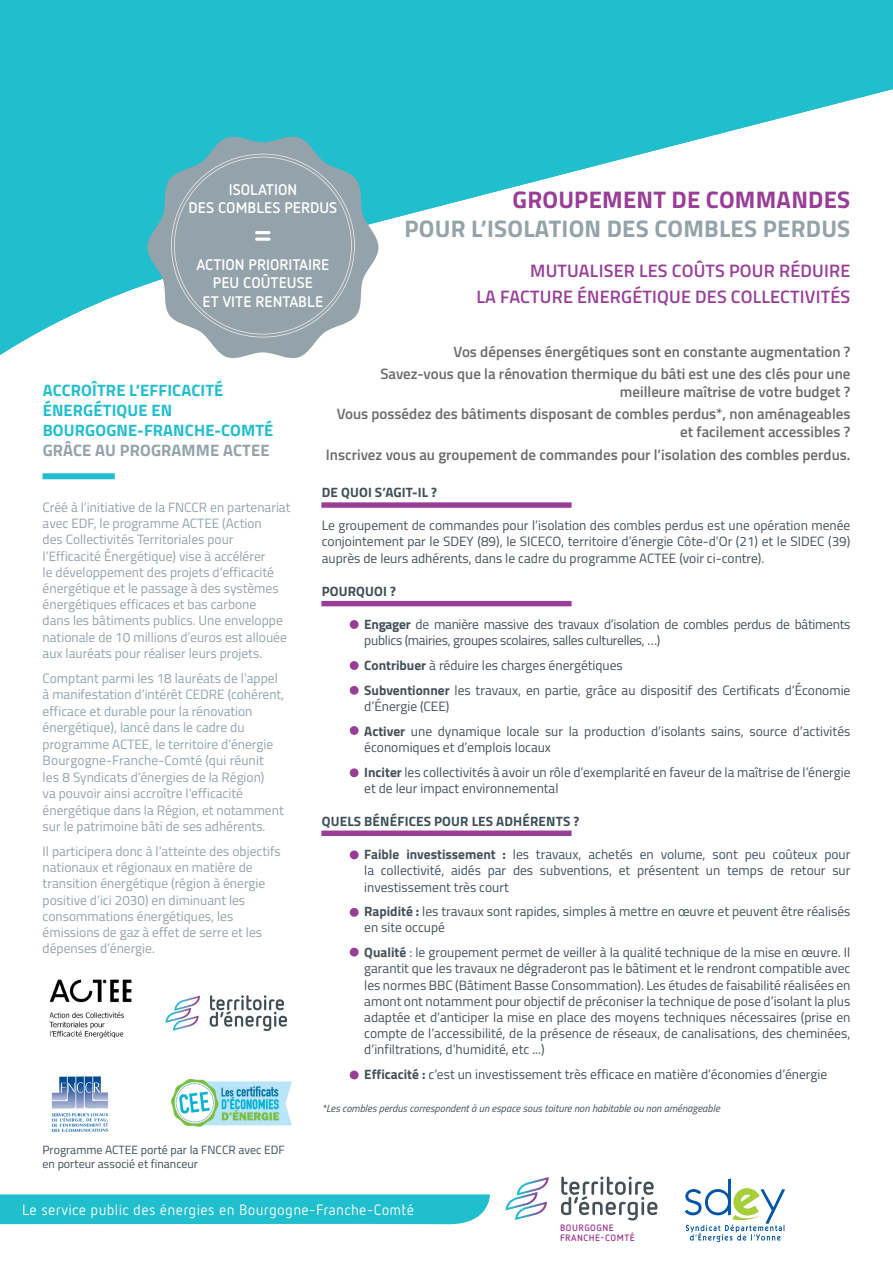
<style>
.page{position:relative;width:893px;height:1263px;background:#fff}
.page>*{position:absolute;margin:0;border:0;box-sizing:border-box;transform-origin:0 0}
.t1{font:700 31.95px "Netto OT";color:#fff}
.t2{font:700 24px "Titillium";letter-spacing:.01em;color:#94a2aa}
.t3{font:700 24px "Titillium";letter-spacing:.01em;color:#983e97}
.t4{font:600 18px "Titillium";letter-spacing:.01em;color:#983e97}
.t5{font:700 16.5px/19.8px "Titillium";letter-spacing:.01em;color:#21bece}
.t6{font:700 16.5px "Titillium";letter-spacing:.01em;color:#94a2aa}
.t7{font:700 15.3px/18.5px "Netto OT";color:#fff;text-align:center}
.t8{font:600 15px/18px "Titillium";color:#6b6b6e;text-align:right}
.t9{font:15px "Netto OT";letter-spacing:.02em;color:#fff}
.t10{font:13.5px/16.2px "Titillium";color:#46505a}
.t11{font:13.5px/16.2px "Titillium";color:#94a2aa}
.t12{font:13.5px/16.2px "Titillium";letter-spacing:-.02em;color:#46505a}
.t13{font:700 13.5px "Titillium";letter-spacing:.01em;color:#3d4f59}
.t14{font:12px/14.4px "Titillium";color:#3d4f59}
.t15{font:italic 10.5px "Titillium";color:#46505a}
.t16{font:700 9.3px/10.4px "Netto OT";letter-spacing:.05em;color:#9f368b}
.s1{font-weight:700}
</style>
<div class="page">
<svg style="left:0;top:0;width:893px;height:355px;fill:#21bece"></svg>
<div style="left:43px;top:473px;width:72px;height:6px;background:#21bece"></div>
<svg style="left:0;top:1194px;width:490px;height:31px;background:#2ec1d1"></svg>
<svg style="left:506px;top:1177px;width:43px;height:43px"></svg>
<svg style="left:561px;top:1176px;width:96px;height:44px"></svg>
<svg style="left:147px;top:134px;width:231px;height:225px"></svg>
<svg style="left:171px;top:154px;width:184px;height:183px;background:#95a6ae"></svg>
<svg style="left:685px;top:1178px;width:100px;height:64px"></svg>
<img style="left:49px;top:979px;width:83px;height:60px">
<img style="left:165px;top:995px;width:123px;height:37px">
<img style="left:171px;top:1079px;width:121px;height:47px">
<img style="left:51px;top:1076px;width:58px;height:56px">
<div style="left:321px;top:601px;width:251px;height:5px;background:#983e97"></div>
<div style="left:321px;top:830px;width:251px;height:6px;background:#983e97"></div>
<div style="left:321px;top:502px;width:251px;height:6px;background:#983e97"></div>
<div style="left:350px;top:850px;width:9px;height:9px;background:#983e97;border-radius:50%"></div>
<div style="left:350px;top:908px;width:9px;height:9px;background:#983e97;border-radius:50%"></div>
<div style="left:350px;top:948px;width:9px;height:8px;background:#983e97;border-radius:50%"></div>
<div style="left:350px;top:1070px;width:9px;height:9px;background:#983e97;border-radius:50%"></div>
<div style="left:350px;top:620px;width:9px;height:9px;background:#983e97;border-radius:50%"></div>
<div style="left:350px;top:661px;width:9px;height:9px;background:#983e97;border-radius:50%"></div>
<div style="left:350px;top:686px;width:9px;height:9px;background:#983e97;border-radius:50%"></div>
<div style="left:350px;top:768px;width:9px;height:9px;background:#983e97;border-radius:50%"></div>
<div style="left:350px;top:726px;width:9px;height:9px;background:#983e97;border-radius:50%"></div>
<p class="t7" style="left:189px;top:180px;width:150px">ISOLATION<br>DES COMBLES PERDUS</p>
<p class="t1" style="left:254px;top:213px;width:19px">=</p>
<p class="t3" style="left:512px;top:182px;width:339px">GROUPEMENT DE COMMANDES</p>
<p class="t2" style="left:405px;top:210px;width:447px">POUR L’ISOLATION DES COMBLES PERDUS</p>
<p class="t7" style="left:196px;top:255px;width:134px">ACTION PRIORITAIRE<br>PEU COÛTEUSE<br>ET VITE RENTABLE</p>
<p class="t4" style="left:530px;top:257px;width:322px">MUTUALISER LES COÛTS POUR RÉDUIRE</p>
<p class="t4" style="left:477px;top:283px;width:375px">LA FACTURE ÉNERGÉTIQUE DES COLLECTIVITÉS</p>
<p class="t8" style="left:454px;top:342px;width:398px">Vos dépenses énergétiques sont en constante augmentation ?</p>
<p class="t8" style="left:380px;top:364px;width:472px">Savez-vous que la rénovation thermique du bâti est une des clés pour une meilleure maîtrise de votre budget ?</p>
<p class="t8" style="left:337px;top:404px;width:515px">Vous possédez des bâtiments disposant de combles perdus*, non aménageables et facilement accessibles ?</p>
<p class="t8" style="left:326px;top:444px;width:526px">Inscrivez vous au groupement de commandes pour l’isolation des combles perdus.</p>
<p class="t5" style="left:43px;top:380px;width:182px">ACCROÎTRE L’EFFICACITÉ<br>ÉNERGÉTIQUE EN</p>
<p class="t5" style="left:43px;top:419px;width:232px">BOURGOGNE-FRANCHE-COMTÉ</p>
<p class="t6" style="left:43px;top:437px;width:228px">GRÂCE AU PROGRAMME ACTEE</p>
<p class="t11" style="left:43px;top:498px;width:249px">Créé à l’initiative de la FNCCR en partenariat avec EDF, le programme ACTEE (Action<br>des Collectivités Territoriales pour l’Efficacité Énergétique) vise à accélérer<br>le développement des projets d’efficacité énergétique et le passage à des systèmes énergétiques efficaces et bas carbone<br>dans les bâtiments publics. Une enveloppe nationale de 10 millions d’euros est allouée aux lauréats pour réaliser leurs projets.</p>
<p class="t11" style="left:43px;top:669px;width:243px">Comptant parmi les 18 lauréats de l’appel à manifestation d’intérêt CEDRE (cohérent, efficace et durable pour la rénovation énergétique), lancé dans le cadre du programme ACTEE, le territoire d’énergie Bourgogne-Franche-Comté (qui réunit<br>les 8 Syndicats d’énergies de la Région)<br>va pouvoir ainsi accroître l’efficacité énergétique dans la Région, et notamment sur le patrimoine bâti de ses adhérents.</p>
<p class="t11" style="left:43px;top:842px;width:240px">Il participera donc à l’atteinte des objectifs nationaux et régionaux en matière de transition énergétique (région à énergie positive d’ici 2030) en diminuant les consommations énergétiques, les émissions de gaz à effet de serre et les dépenses d’énergie.</p>
<p class="t14" style="left:43px;top:1142px;width:244px">Programme ACTEE porté par la FNCCR avec EDF en porteur associé et financeur</p>
<p class="t13" style="left:322px;top:482px;width:117px">DE QUOI S’AGIT-IL ?</p>
<p class="t10" style="left:322px;top:517px;width:530px;text-align:justify">Le groupement de commandes pour l’isolation des combles perdus est une opération menée conjointement par le SDEY (89), le SICECO, territoire d’énergie Côte-d’Or (21) et le SIDEC (39) auprès de leurs adhérents, dans le cadre du programme ACTEE (voir ci-contre).</p>
<p class="t13" style="left:322px;top:581px;width:76px">POURQUOI ?</p>
<p class="t12" style="left:364px;top:616px;width:488px"><span class="s1">Engager</span> de manière massive des travaux d’isolation de combles perdus de bâtiments publics (mairies, groupes scolaires, salles culturelles, …)</p>
<p class="t10" style="left:364px;top:656px;width:260px"><span class="s1">Contribuer</span> à réduire les charges énergétiques</p>
<p class="t10" style="left:364px;top:681px;width:488px"><span class="s1">Subventionner</span> les travaux, en partie, grâce au dispositif des Certificats d’Économie d’Énergie (CEE)</p>
<p class="t10" style="left:364px;top:722px;width:488px"><span class="s1">Activer</span> une dynamique locale sur la production d’isolants sains, source d’activités économiques et d’emplois locaux</p>
<p class="t10" style="left:364px;top:763px;width:488px"><span class="s1">Inciter</span> les collectivités à avoir un rôle d’exemplarité en faveur de la maîtrise de l’énergie et de leur impact environnemental</p>
<p class="t13" style="left:322px;top:811px;width:259px">QUELS BÉNÉFICES POUR LES ADHÉRENTS ?</p>
<p class="t10" style="left:364px;top:846px;width:488px;text-align:justify"><span class="s1">Faible investissement :</span> les travaux, achetés en volume, sont peu coûteux pour la collectivité, aidés par des subventions, et présentent un temps de retour sur investissement très court</p>
<p class="t10" style="left:364px;top:903px;width:488px"><span class="s1">Rapidité :</span> les travaux sont rapides, simples à mettre en œuvre et peuvent être réalisés en site occupé</p>
<p class="t10" style="left:364px;top:944px;width:488px;text-align:justify"><span class="s1">Qualité</span> : le groupement permet de veiller à la qualité technique de la mise en œuvre. Il garantit que les travaux ne dégraderont pas le bâtiment et le rendront compatible avec les normes BBC (Bâtiment Basse Consommation). Les études de faisabilité réalisées en amont ont notamment pour objectif de préconiser la technique de pose d’isolant la plus adaptée et d’anticiper la mise en place des moyens techniques nécessaires (prise en compte de l’accessibilité, de la présence de réseaux, de canalisations, des cheminées, d’infiltrations, d’humidité, etc ...)</p>
<p class="t10" style="left:364px;top:1065px;width:464px"><span class="s1">Efficacité :</span> c’est un investissement très efficace en matière d’économies d’énergie</p>
<p class="t15" style="left:322px;top:1101px;width:400px">*Les combles perdus correspondent à un espace sous toiture non habitable ou non aménageable</p>
<p class="t9" style="left:22px;top:1201px;width:393px">Le service public des énergies en Bourgogne-Franche-Comté</p>
<p class="t16" style="left:560px;top:1222px;width:76px">BOURGOGNE<br>FRANCHE-COMTÉ</p>
</div>
